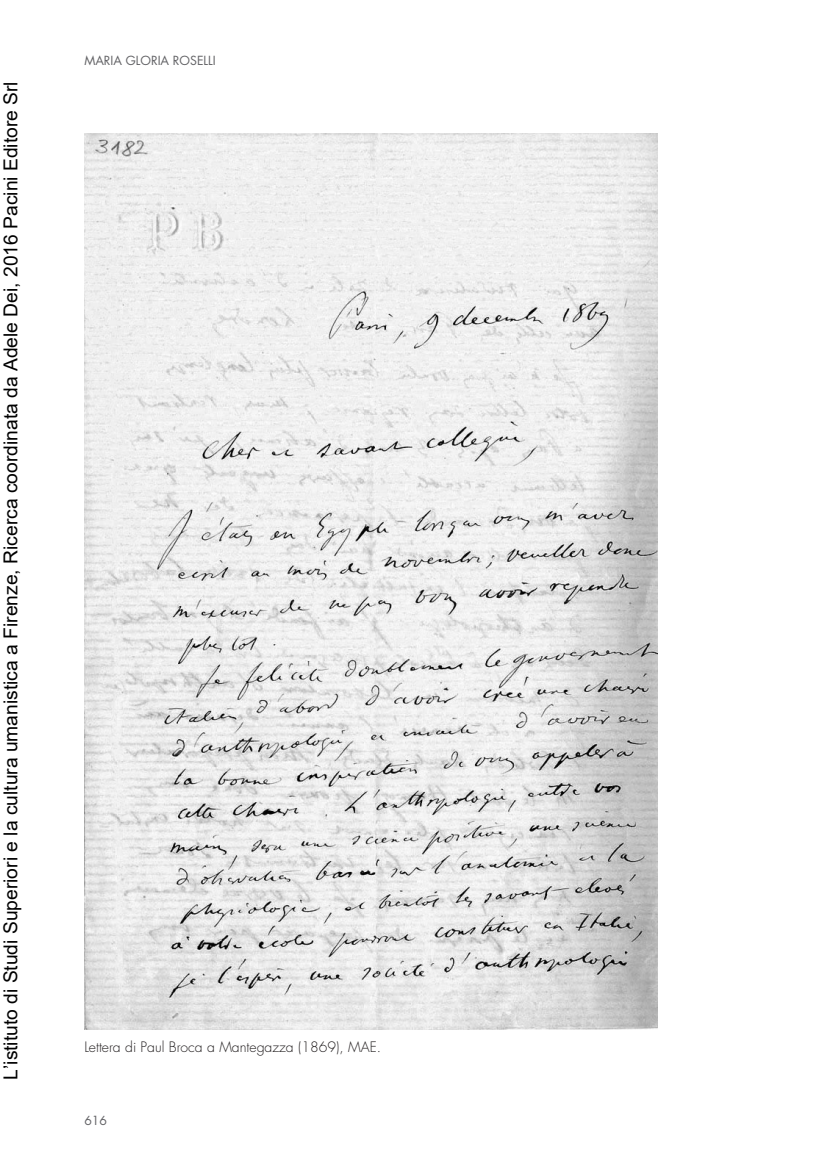
<style>
.page{position:relative;width:814px;height:1161px;background:#fff}
.page>*{position:absolute;margin:0;border:0;box-sizing:border-box;transform-origin:0 0}
.t1{font:19.25px "Arial";color:#000}
.dida{font:300 14px "Futura Std";color:#231f20}
.t2{font:12.25px "Futura Std";color:#636366}
</style>
<div class="page">
<img style="left:84px;top:134px;width:574px;height:895px">
<p class="t1" style="left:-2px;top:1080px;width:1000px;rotate:-90deg">L’istituto di Studi Superiori e la cultura umanistica a Firenze, Ricerca coordinata da Adele Dei, 2016 Pacini Editore Srl</p>
<p class="t2" style="left:84px;top:52px;width:19px">MARIA</p>
<p class="t2" style="left:126px;top:52px;width:18px">GLORIA</p>
<p class="t2" style="left:173px;top:52px;width:14px">ROSELLI</p>
<p class="dida" style="left:84px;top:1038px;width:298px">Lettera di Paul Broca a Mantegazza (1869), MAE .</p>
<p class="t2" style="left:84px;top:1112px;width:24px">616</p>
</div>
